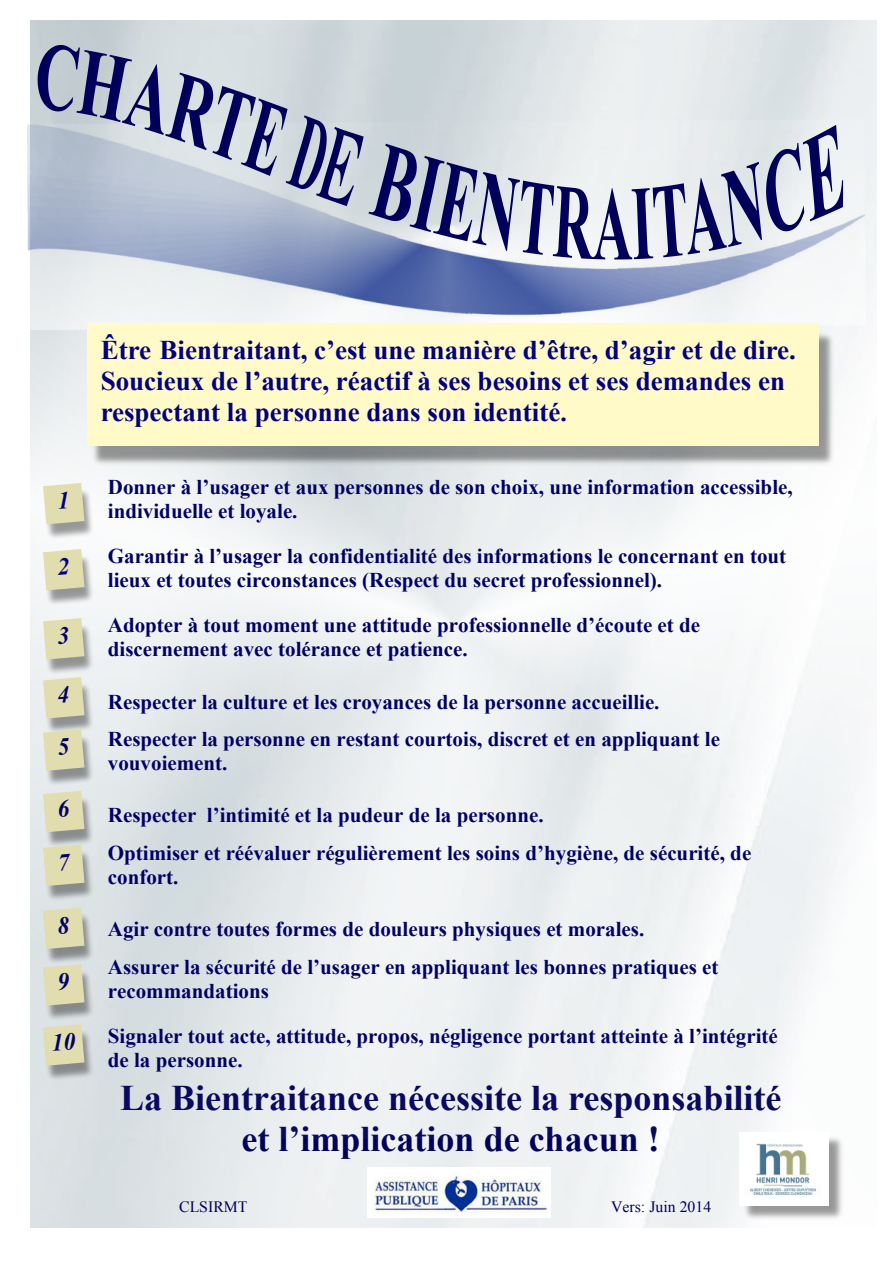
<style>
.page{position:relative;width:893px;height:1263px;background:#fff}
.page>*{position:absolute;margin:0;border:0;box-sizing:border-box;transform-origin:0 0}
.t1{font:700 36px/41.4px "Times New Roman";color:#00005b;text-align:center}
.t2{font:700 27px/31px "Times New Roman";color:#000081}
.t3{font:700 21px/24.2px "Times New Roman";color:#000067}
.t4{font:15.75px "Times New Roman";color:#00005b}
.s1{font-size:25.65px}
</style>
<div class="page">
<img style="left:739px;top:1132px;width:106px;height:90px">
<img style="left:739px;top:1132px;width:89px;height:73px">
<img style="left:372px;top:1171px;width:176px;height:45px">
<img style="left:40px;top:617px;width:47px;height:59px">
<img style="left:28px;top:120px;width:837px;height:209px">
<img style="left:88px;top:323px;width:749px;height:145px">
<div style="left:88px;top:323px;width:731px;height:122px;background:#fffac7"></div>
<svg style="left:38px;top:45px;width:805px;height:214px;background:#b9bfd0"></svg>
<div style="left:87px;top:464px;width:730px;height:675px;background:#fff;opacity:.04"></div>
<img style="left:40px;top:548px;width:58px;height:62px">
<img style="left:40px;top:676px;width:58px;height:52px">
<img style="left:40px;top:728px;width:58px;height:115px">
<img style="left:40px;top:843px;width:58px;height:120px">
<img style="left:40px;top:963px;width:58px;height:60px">
<img style="left:40px;top:1023px;width:58px;height:62px">
<img style="left:40px;top:482px;width:58px;height:62px">
<svg style="left:43px;top:618px;width:42px;height:41px;background:#dedbb3"></svg>
<svg style="left:43px;top:549px;width:42px;height:41px;background:#dfdbb4"></svg>
<svg style="left:43px;top:677px;width:42px;height:94px;background:#d7d5b2"></svg>
<svg style="left:43px;top:791px;width:42px;height:41px;background:#dcd9b1"></svg>
<svg style="left:43px;top:844px;width:42px;height:42px;background:#dbd8b2"></svg>
<svg style="left:43px;top:907px;width:42px;height:42px;background:#dbd8b2"></svg>
<svg style="left:43px;top:964px;width:42px;height:42px;background:#dad8b1"></svg>
<svg style="left:43px;top:1024px;width:42px;height:42px;background:#dad8b1"></svg>
<svg style="left:43px;top:483px;width:42px;height:41px;background:#dfdcb4"></svg>
<p class="t2" style="left:101px;top:337px;width:697px">Être Bientraitant, c’est une manière d’être, d’agir et de dire.<br>Soucieux de l’autre, réactif à ses besoins et ses demandes en respectant la personne dans son identité<span class="s1">.</span></p>
<p class="t3" style="left:108px;top:477px;width:686px">Donner à l’usager et aux personnes de son choix, une information accessible, individuelle et loyale.</p>
<p class="t3" style="left:108px;top:546px;width:680px">Garantir à l’usager la confidentialité des informations le concernant en tout lieux et toutes circonstances (Respect du secret professionnel).</p>
<p class="t3" style="left:108px;top:615px;width:594px">Adopter à tout moment une attitude professionnelle d’écoute et de discernement avec tolérance et patience.</p>
<p class="t3" style="left:108px;top:685px;width:614px;line-height:37.5px">Respecter la culture et les croyances de la personne accueillie.<br>Respecter la personne en restant courtois, discret et en appliquant le</p>
<p class="t3" style="left:108px;top:753px;width:121px">vouvoiement.</p>
<p class="t3" style="left:108px;top:799px;width:645px;line-height:37.5px">Respecter l’intimité et la pudeur de la personne.<br>Optimiser et réévaluer régulièrement les soins d’hygiène, de sécurité, de</p>
<p class="t3" style="left:108px;top:867px;width:72px">confort.</p>
<p class="t3" style="left:108px;top:912px;width:612px;line-height:37.5px">Agir contre toutes formes de douleurs physiques et morales.<br>Assurer la sécurité de l’usager en appliquant les bonnes pratiques et</p>
<p class="t3" style="left:108px;top:970px;width:671px;line-height:44.8px">recommandations<br>Signaler tout acte, attitude, propos, négligence portant atteinte à l’intégrité</p>
<p class="t3" style="left:108px;top:1050px;width:136px">de la personne.</p>
<h1 class="t1" style="left:120px;top:1081px;width:663px">La Bientraitance nécessite la responsabilité et l’implication de chacun !</h1>
<p class="t4" style="left:179px;top:1201px;width:70px">CLSIRMT</p>
<p class="t4" style="left:611px;top:1201px;width:101px">Vers: Juin 2014</p>
</div>
